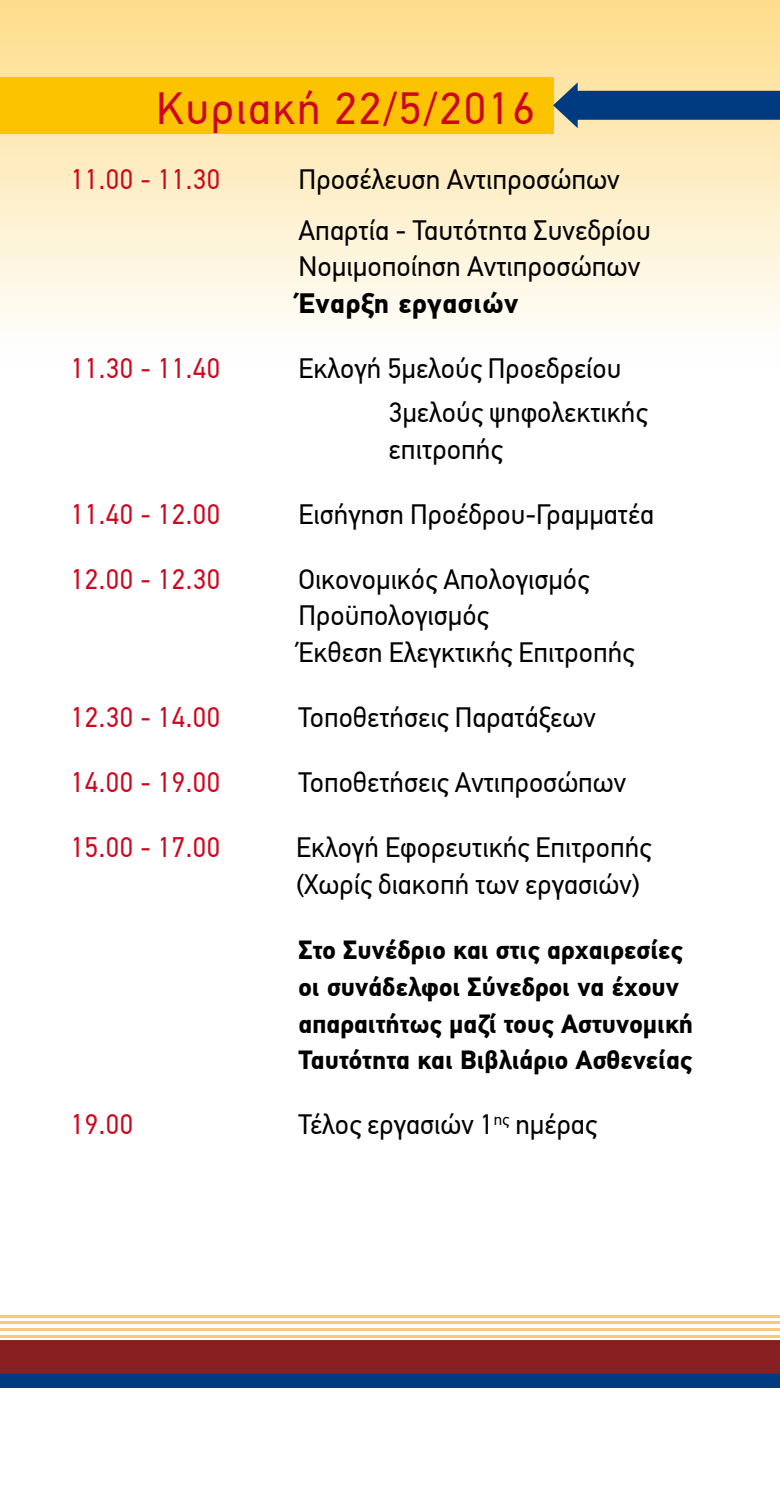
<style>
.page{position:relative;width:780px;height:1489px;background:#fff}
.page>*{position:absolute;margin:0;border:0;box-sizing:border-box;transform-origin:0 0}
.t1{font:45px "PF Din Text Pro";letter-spacing:.04em;color:#cd071e}
.t2{font:28.25px "PF Din Text Pro";letter-spacing:.02em;color:#cd071e;scale:.95 1}
.t3{font:28px/36.8px "PF Din Text Pro";color:#000}
.t4{font:700 28px "PF Din Text Pro";letter-spacing:.02em;color:#000}
.t5{font:700 26.25px/36.8px "PF Din Text Pro";color:#000}
</style>
<div class="page">
<svg style="left:0;top:0;width:780px;height:324px;background:#fdedc2"></svg>
<div style="left:0;top:77px;width:553px;height:57px;background:#fcc400"></div>
<div style="left:0;top:1359px;width:780px;height:28px;background:#003a80"></div>
<svg style="left:0;top:1315px;width:780px;height:58px;fill:#881f20"></svg>
<svg style="left:553px;top:82px;width:227px;height:46px;background:#617c90"></svg>
<h1 class="t1" style="left:156px;top:81px;width:380px">Κυριακή 22/5/2016</h1>
<p class="t2" style="left:71px;top:162px;width:159px">11.00 - 11.30</p>
<p class="t3" style="left:298px;top:154px;width:354px;line-height:51px">Προσέλευση Αντιπροσώπων<br>Απαρτία - Ταυτότητα Συνεδρίου</p>
<p class="t3" style="left:298px;top:248px;width:343px">Νομιμοποίηση Αντιπροσώπων</p>
<p class="t4" style="left:298px;top:286px;width:221px">Έναρξη εργασιών</p>
<p class="t2" style="left:71px;top:351px;width:159px">11.30 - 11.40</p>
<p class="t3" style="left:388px;top:347px;width:260px;line-height:43.8px;text-indent:-90px">Εκλογή 5μελούς Προεδρείου<br>3μελούς ψηφολεκτικής</p>
<p class="t3" style="left:388px;top:431px;width:115px">επιτροπής</p>
<p class="t2" style="left:71px;top:497px;width:159px">11.40 - 12.00</p>
<p class="t3" style="left:298px;top:496px;width:357px">Εισήγηση Προέδρου-Γραμματέα</p>
<p class="t2" style="left:71px;top:562px;width:159px">12.00 - 12.30</p>
<p class="t3" style="left:298px;top:561px;width:337px">Οικονομικός Απολογισμός<br>Προϋπολογισμός<br>Έκθεση Ελεγκτικής Επιτροπής</p>
<p class="t2" style="left:71px;top:701px;width:159px">12.30 - 14.00</p>
<p class="t3" style="left:298px;top:699px;width:298px">Τοποθετήσεις Παρατάξεων</p>
<p class="t2" style="left:71px;top:766px;width:159px">14.00 - 19.00</p>
<p class="t3" style="left:298px;top:764px;width:329px">Τοποθετήσεις Αντιπροσώπων</p>
<p class="t2" style="left:71px;top:831px;width:159px">15.00 - 17.00</p>
<p class="t3" style="left:296px;top:829px;width:356px">Εκλογή Εφορευτικής Επιτροπής (Χωρίς διακοπή των εργασιών)</p>
<p class="t5" style="left:298px;top:932px;width:396px">Στο Συνέδριο και στις αρχαιρεσίες οι συνάδελφοι Σύνεδροι να έχουν απαραιτήτως μαζί τους Αστυνομική Ταυτότητα και Βιβλιάριο Ασθενείας</p>
<p class="t2" style="left:71px;top:1108px;width:67px">19.00</p>
<p class="t3" style="left:298px;top:1106px;width:300px">Τέλος εργασιών 1<sup>ης</sup> ημέρας</p>
</div>
